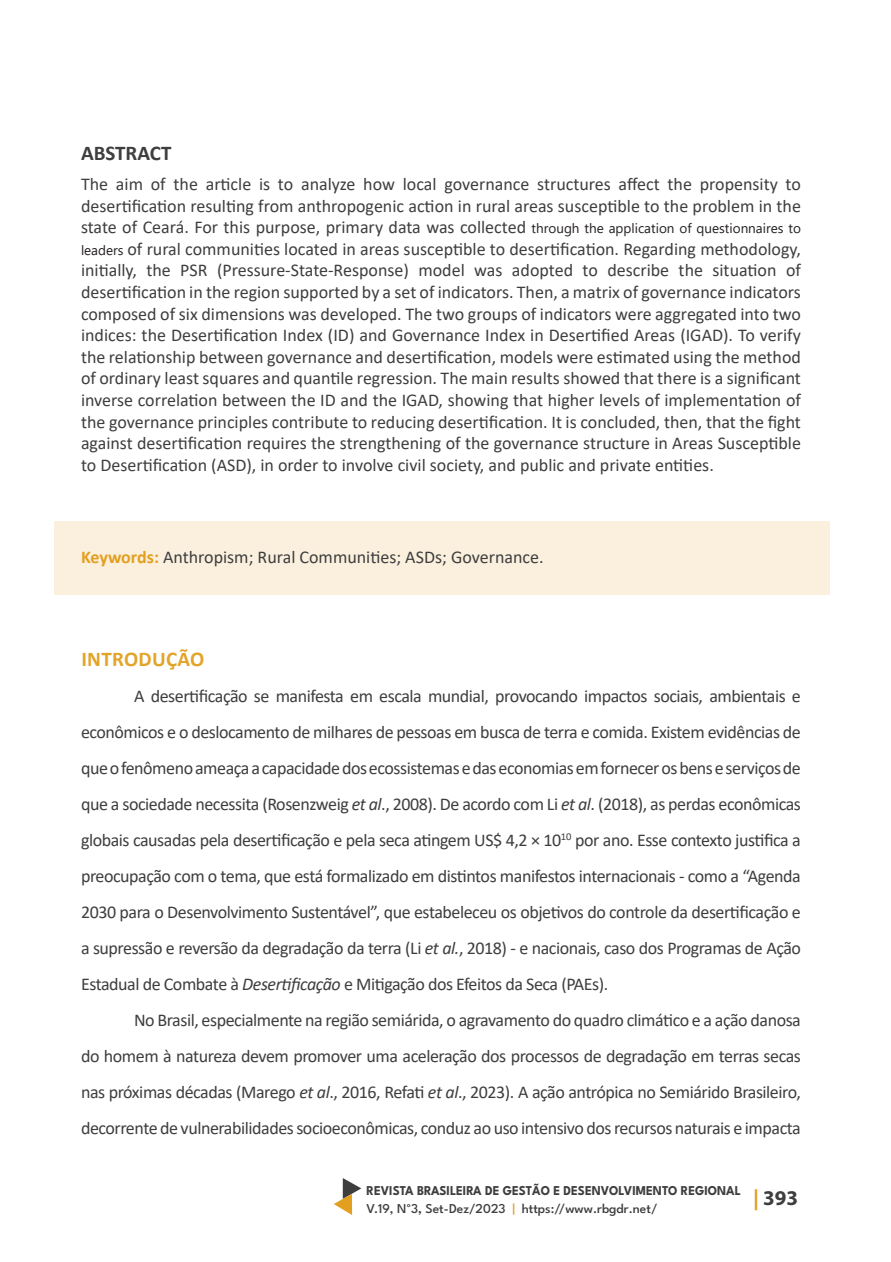
<style>
.page{position:relative;width:891px;height:1262px;background:#fff}
.page>*{position:absolute;margin:0;border:0;box-sizing:border-box;transform-origin:0 0}
.Subtítulo_Artigos{font:700 21px "Calibri";letter-spacing:.015em;color:#e2a529}
.Título_Abstract_e_Re{font:700 21px "Calibri";color:#3e3e3f}
.t1{font:700 21px "Myriad Pro";color:#3e3e3f}
.Resumo_e_Abstract{font:18px/21.6px "Calibri";color:#3e3e3f;text-align:justify}
.Texto_Artigo{font:18px/36px "Calibri";letter-spacing:-.025em;color:#3e3e3f;text-align:justify}
.Palavra_Chave_-_Text{font:18px "Calibri";color:#3e3e3f}
.t2{font:700 13.5px/18px "League Spartan";color:#3e3e3f;scale:.94 1}
.s1{font-family:"Segoe UI";font-size:13.5px;color:#231f20}
.s2{font-weight:700;color:#e39f20}
.s3{font-style:italic}
.s4{font-weight:500}
.s5{font-family:"Calibri";font-weight:400}
.s6{font-weight:600}
.s7{font-weight:500;color:#e39f20}
.s8{color:#e39f20}
</style>
<div class="page">
<div style="left:54px;top:521px;width:776px;height:74px;background:#faf0dd"></div>
<svg style="left:334px;top:1178px;width:27px;height:37px"></svg>
<p class="Título_Abstract_e_Re" style="left:81px;top:138px;width:92px">ABSTRACT</p>
<p class="Resumo_e_Abstract" style="left:81px;top:173px;width:722px">The aim of the article is to analyze how local governance structures affect the propensity to desertification resulting from anthropogenic action in rural areas susceptible to the problem in the state of Ceará. For this purpose, primary data was collected <span class="s1">through the application of questionnaires to leaders</span> of rural communities located in areas susceptible to desertification. Regarding methodology, initially, the PSR (Pressure-State-Response) model was adopted to describe the situation of desertification in the region supported by a set of indicators. Then, a matrix of governance indicators composed of six dimensions was developed. The two groups of indicators were aggregated into two indices: the Desertification Index (ID) and Governance Index in Desertified Areas (IGAD). To verify the relationship between governance and desertification, models were estimated using the method of ordinary least squares and quantile regression. The main results showed that there is a significant inverse correlation between the ID and the IGAD, showing that higher levels of implementation of the governance principles contribute to reducing desertification. It is concluded, then, that the fight against desertification requires the strengthening of the governance structure in Areas Susceptible to Desertification (ASD), in order to involve civil society, and public and private entities.</p>
<p class="Palavra_Chave_-_Text" style="left:81px;top:544px;width:464px"><span class="s2">Keywords:</span> Anthropism; Rural Communities; ASDs; Governance.</p>
<p class="Subtítulo_Artigos" style="left:81px;top:644px;width:124px">INTRODUÇÃO</p>
<p class="Texto_Artigo" style="left:81px;top:678px;width:722px;text-indent:53px">A desertificação se manifesta em escala mundial, provocando impactos sociais, ambientais e econômicos e o deslocamento de milhares de pessoas em busca de terra e comida. Existem evidências de que o fenômeno ameaça a capacidade dos ecossistemas e das economias em fornecer os bens e serviços de que a sociedade necessita (Rosenzweig <span class="s3">et al</span>., 2008). De acordo com Li <span class="s3">et al</span>. (2018), as perdas econômicas globais causadas pela desertificação e pela seca atingem US$ 4,2 × 10<sup>10</sup> por ano. Esse contexto justifica a preocupação com o tema, que está formalizado em distintos manifestos internacionais - como a “Agenda 2030 para o Desenvolvimento Sustentável”, que estabeleceu os objetivos do controle da desertificação e a supressão e reversão da degradação da terra (Li <span class="s3">et al.</span>, 2018) - e nacionais, caso dos Programas de Ação Estadual de Combate à <span class="s3">Desertificação</span> e Mitigação dos Efeitos da Seca (PAEs).</p>
<p class="Texto_Artigo" style="left:81px;top:1002px;width:721px;text-indent:53px">No Brasil, especialmente na região semiárida, o agravamento do quadro climático e a ação danosa do homem à natureza devem promover uma aceleração dos processos de degradação em terras secas nas próximas décadas (Marego <span class="s3">et al</span>., 2016, Refati <span class="s3">et al</span>., 2023). A ação antrópica no Semiárido Brasileiro, decorrente de vulnerabilidades socioeconômicas, conduz ao uso intensivo dos recursos naturais e impacta</p>
<p class="t2" style="left:367px;top:1180px;width:400px">REVISTA BRASILEIRA DE GESTÃO E DESENVOLVIMENTO REGIONAL<br><span class="s4">V.19, N</span><span class="s5">°</span><span class="s4">3</span><span class="s6">,</span> <span class="s4">Set-Dez/2023</span> <span class="s7">|</span> <span class="s4">https://www.rbgdr.net/</span></p>
<p class="t1" style="left:753px;top:1184px;width:47px"><span class="s8">|</span> 393</p>
</div>
